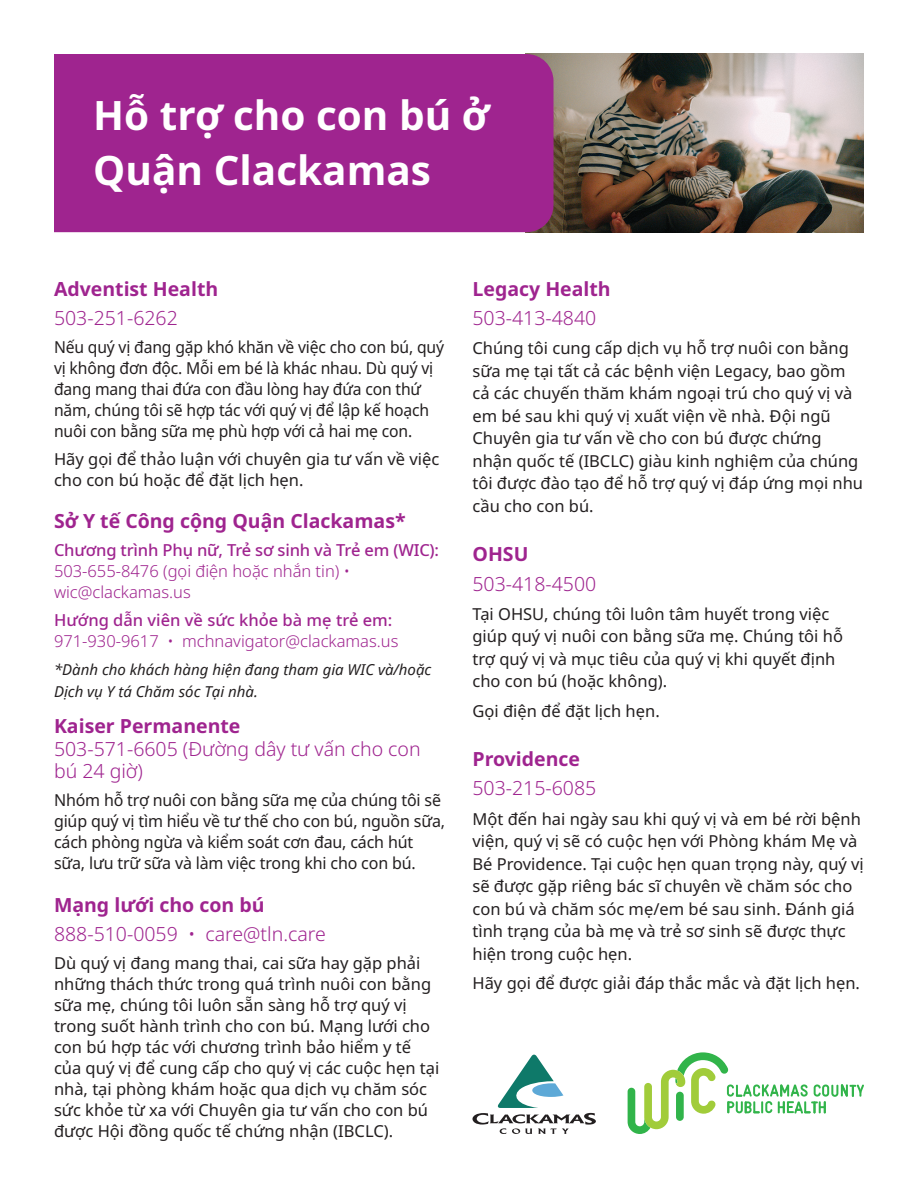
<style>
.page{position:relative;width:918px;height:1188px;background:#fff}
.page>*{position:absolute;margin:0;border:0;box-sizing:border-box;transform-origin:0 0}
.t1{font:700 40.5px/55.5px "Noto Sans";color:#fff}
.t2{font:300 19.5px/22.5px "Noto Sans";color:#9f248f}
.t3{font:700 19.5px "Noto Sans";color:#9f248f}
.t4{font:16.5px/22.5px "Noto Sans";color:#231f20}
.t5{font:16.5px/21px "Noto Sans";color:#231f20;scale:.95 1}
.t6{font:300 16.5px/21px "Noto Sans";color:#9f248f}
.t7{font:italic 15px/22.5px "Noto Sans";color:#231f20}
.s1{font-weight:500}
.s2{font-weight:700}
</style>
<div class="page">
<img style="left:554px;top:54px;width:310px;height:178px">
<div style="left:54px;top:54px;width:500px;height:178px;background:#9f248f"></div>
<svg style="left:472px;top:1055px;width:124px;height:79px"></svg>
<svg style="left:628px;top:1052px;width:236px;height:82px"></svg>
<p class="t1" style="left:93px;top:88px;width:398px">Hỗ trợ cho con bú ở<br>Quận Clackamas</p>
<p class="t3" style="left:54px;top:278px;width:166px">Adventist Health</p>
<p class="t2" style="left:54px;top:307px;width:125px">503-251-6262</p>
<p class="t5" style="left:54px;top:337px;width:412px">Nếu quý vị đang gặp khó khăn về việc cho con bú, quý vị không đơn độc. Mỗi em bé là khác nhau. Dù quý vị đang mang thai đứa con đầu lòng hay đứa con thứ năm, chúng tôi sẽ hợp tác với quý vị để lập kế hoạch nuôi con bằng sữa mẹ phù hợp với cả hai mẹ con.</p>
<p class="t4" style="left:54px;top:448px;width:387px;line-height:21px">Hãy gọi để thảo luận với chuyên gia tư vấn về việc cho con bú hoặc để đặt lịch hẹn.</p>
<p class="t3" style="left:54px;top:510px;width:353px">Sở Y tế Công cộng Quận Clackamas*</p>
<p class="t6" style="left:54px;top:540px;width:387px"><span class="s1">Chương trình Phụ nữ, Trẻ sơ sinh và Trẻ em (WIC):<br></span>503-655-8476 (gọi điện hoặc nhắn tin) • wic@clackamas.us</p>
<p class="t6" style="left:54px;top:610px;width:346px"><span class="s1">Hướng dẫn viên về sức khỏe bà mẹ trẻ em:<br></span>971-930-9617 • mchnavigator@clackamas.us</p>
<p class="t7" style="left:54px;top:657px;width:379px">*Dành cho khách hàng hiện đang tham gia WIC và/hoặc<br>Dịch vụ Y tá Chăm sóc Tại nhà.</p>
<p class="t2" style="left:54px;top:715px;width:368px"><span class="s2">Kaiser Permanente<br></span>503-571-6605 (Đường dây tư vấn cho con bú 24 giờ)</p>
<p class="t4" style="left:54px;top:790px;width:393px;line-height:21px">Nhóm hỗ trợ nuôi con bằng sữa mẹ của chúng tôi sẽ giúp quý vị tìm hiểu về tư thế cho con bú, nguồn sữa, cách phòng ngừa và kiểm soát cơn đau, cách hút sữa, lưu trữ sữa và làm việc trong khi cho con bú.</p>
<p class="t3" style="left:54px;top:893px;width:212px">Mạng lưới cho con bú</p>
<p class="t2" style="left:54px;top:923px;width:273px">888-510-0059 • care@tln.care</p>
<p class="t4" style="left:54px;top:952px;width:387px;line-height:21px">Dù quý vị đang mang thai, cai sữa hay gặp phải những thách thức trong quá trình nuôi con bằng sữa mẹ, chúng tôi luôn sẵn sàng hỗ trợ quý vị trong suốt hành trình cho con bú. Mạng lưới cho con bú hợp tác với chương trình bảo hiểm y tế của quý vị để cung cấp cho quý vị các cuộc hẹn tại nhà, tại phòng khám hoặc qua dịch vụ chăm sóc sức khỏe từ xa với Chuyên gia tư vấn cho con bú được Hội đồng quốc tế chứng nhận (IBCLC).</p>
<p class="t3" style="left:472px;top:278px;width:140px">Legacy Health</p>
<p class="t2" style="left:472px;top:307px;width:125px">503-413-4840</p>
<p class="t4" style="left:472px;top:337px;width:392px">Chúng tôi cung cấp dịch vụ hỗ trợ nuôi con bằng sữa mẹ tại tất cả các bệnh viện Legacy, bao gồm cả các chuyến thăm khám ngoại trú cho quý vị và em bé sau khi quý vị xuất viện về nhà. Đội ngũ Chuyên gia tư vấn về cho con bú được chứng nhận quốc tế (IBCLC) giàu kinh nghiệm của chúng tôi được đào tạo để hỗ trợ quý vị đáp ứng mọi nhu cầu cho con bú.</p>
<p class="t3" style="left:472px;top:543px;width:57px">OHSU</p>
<p class="t2" style="left:472px;top:573px;width:125px">503-418-4500</p>
<p class="t4" style="left:472px;top:603px;width:372px">Tại OHSU, chúng tôi luôn tâm huyết trong việc giúp quý vị nuôi con bằng sữa mẹ. Chúng tôi hỗ trợ quý vị và mục tiêu của quý vị khi quyết định cho con bú (hoặc không).</p>
<p class="t4" style="left:472px;top:700px;width:189px">Gọi điện để đặt lịch hẹn.</p>
<p class="t3" style="left:472px;top:748px;width:109px">Providence</p>
<p class="t2" style="left:472px;top:777px;width:125px">503-215-6085</p>
<p class="t4" style="left:472px;top:808px;width:393px">Một đến hai ngày sau khi quý vị và em bé rời bệnh viện, quý vị sẽ có cuộc hẹn với Phòng khám Mẹ và Bé Providence. Tại cuộc hẹn quan trọng này, quý vị sẽ được gặp riêng bác sĩ chuyên về chăm sóc cho con bú và chăm sóc mẹ/em bé sau sinh. Đánh giá tình trạng của bà mẹ và trẻ sơ sinh sẽ được thực hiện trong cuộc hẹn.</p>
<p class="t4" style="left:472px;top:972px;width:389px">Hãy gọi để được giải đáp thắc mắc và đặt lịch hẹn.</p>
</div>
